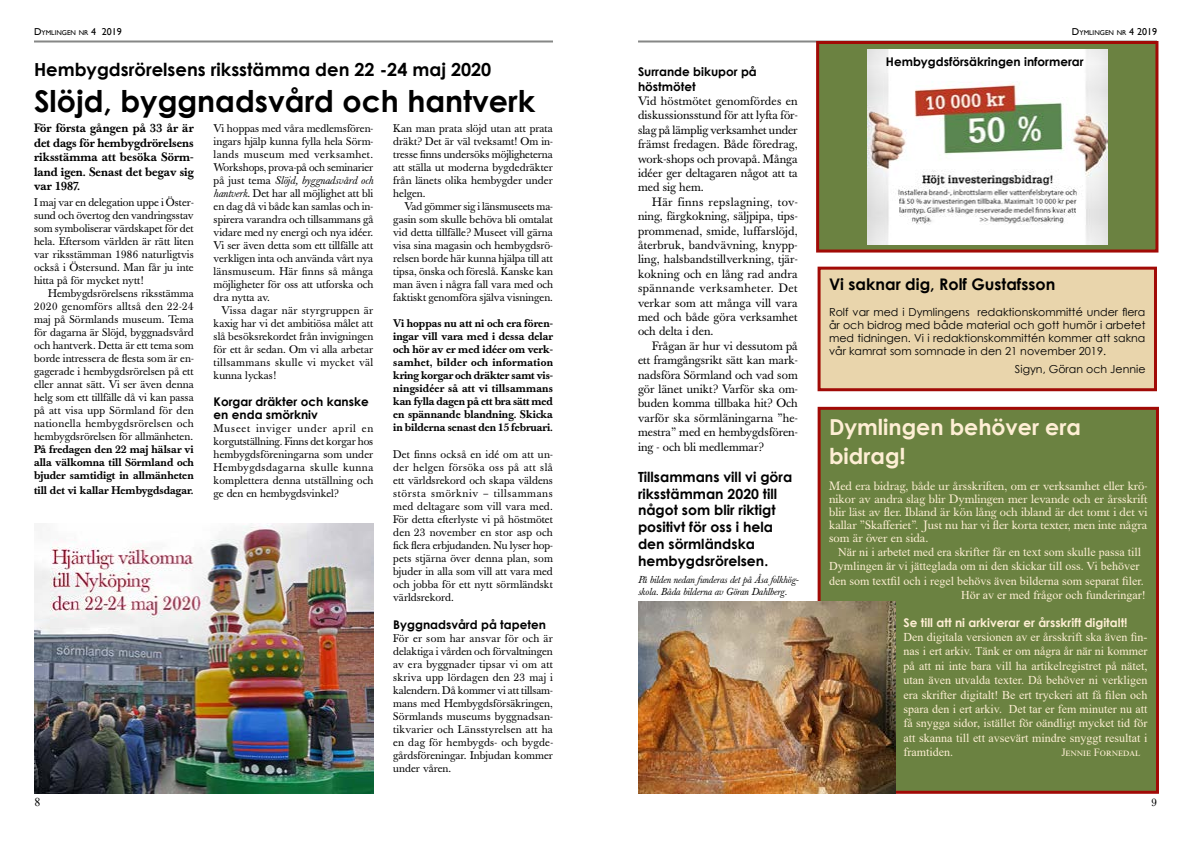
<style>
.page{position:relative;width:1191px;height:842px;background:#fff}
.page>*{position:absolute;margin:0;border:0;box-sizing:border-box;transform-origin:0 0}
.t1{font:700 30px "Century Gothic";color:#000}
.t2{font:700 22px/28.8px "Century Gothic";color:#feefd4}
.t3{font:700 18px "Century Gothic";color:#000}
.t4{font:700 16px "Century Gothic";color:#000}
.t5{font:700 14px/16.8px "Century Gothic";color:#000}
.t6{font:12px/14.4px "Baskerville";color:#000;text-align:justify}
.t7{font:12px/14.4px "Times New Roman";color:#feefd4;text-align:justify}
.t8{font:12px/13px "Baskerville";color:#feefd4;text-align:justify}
.t9{font:700 12px/13px "Century Gothic";color:#000}
.t10{font:500 12px/14.4px "Baskerville";color:#000;text-align:justify}
.t11{font:700 12px "Century Gothic";color:#feefd4}
.t12{font:12px "Times New Roman";color:#000}
.t13{font:11px/13px "Baskerville";color:#000;text-align:justify}
.t14{font:500 11px/13px "Baskerville";color:#000;text-align:justify}
.t15{font:11px/13px "Century Gothic";color:#000;text-align:justify}
.t16{font:11px "Times New Roman";letter-spacing:.075em;color:#feefd4}
.t17{font:italic 10px/12px "Baskerville";color:#000}
.t18{font:7px "Gill Sans";color:#000}
.s1{font-size:10px}
.s2{font-style:italic}
</style>
<div class="page">
<hr style="left:638px;top:41px;width:519px;height:2px;background:#868786">
<hr style="left:34px;top:41px;width:519px;height:2px;background:#868786">
<img style="left:35px;top:523px;width:338px;height:271px">
<div style="left:816px;top:41px;width:342px;height:212px;background:#6b8241;border:3px solid #a10a06"></div>
<img style="left:867px;top:49px;width:240px;height:195px">
<div style="left:819px;top:408px;width:338px;height:384px;background:#6b8241"></div>
<div style="left:817px;top:407px;width:342px;height:387px;border:3px solid #a10a06"></div>
<div style="left:819px;top:268px;width:336px;height:122px;background:#e9d5ac"></div>
<div style="left:817px;top:267px;width:340px;height:124px;border:3px solid #a10a06"></div>
<img style="left:638px;top:601px;width:257px;height:193px">
<p class="t18" style="left:34px;top:29px;width:89px"><span class="s1">D</span>YMLINGEN NR <span class="s1">4 2019</span></p>
<h3 class="t3" style="left:34px;top:56px;width:459px">Hembygdsrörelsens riksstämma den 22 -24 maj 2020</h3>
<h1 class="t1" style="left:34px;top:78px;width:503px">Slöjd, byggnadsvård och hantverk</h1>
<p class="t13" style="left:393px;top:122px;width:161px">Kan man prata slöjd utan att prata dräkt? Det är väl tveksamt! Om in&shy;tresse finns undersöks möjligheterna att ställa ut moderna bygdedräkter från länets olika hembygder under helgen.</p>
<p class="t13" style="left:393px;top:200px;width:161px;text-indent:11px">Vad gömmer sig i länsmuseets ma&shy;gasin som skulle behöva bli omtalat vid detta tillfälle? Museet vill gärna visa sina magasin och hembygdsrö&shy;relsen borde här kunna hjälpa till att tipsa, önska och föreslå. Kanske kan man även i några fall vara med och faktiskt genomföra själva visningen.</p>
<p class="t14" style="left:393px;top:317px;width:161px">Vi hoppas nu att ni och era fören&shy;ingar vill vara med i dessa delar och hör av er med idéer om verk&shy;samhet, bilder och information kring korgar och dräkter samt vis&shy;ningsidéer så att vi tillsammans kan fylla dagen på ett bra sätt med en spännande blandning. Skicka in bilderna senast den 15 februari.</p>
<p class="t13" style="left:393px;top:448px;width:161px">Det finns också en idé om att un&shy;der helgen försöka oss på att slå ett världsrekord och skapa väldens största smörkniv – tillsammans med deltagare som vill vara med.<br>För detta efterlyste vi på höstmötet den 23 november en stor asp och fick flera erbjudanden. Nu lyser hop&shy;pets stjärna över denna plan, som bjuder in alla som vill att vara med och jobba för ett nytt sörmländskt världsrekord.</p>
<p class="t9" style="left:393px;top:617px;width:154px">Byggnadsvård på tapeten</p>
<p class="t13" style="left:393px;top:631px;width:161px">För er som har ansvar för och är delaktiga i vården och förvaltningen av era byggnader tipsar vi om att skriva upp lördagen den 23 maj i kalendern. Då kommer vi att tillsam&shy;mans med Hembygdsförsäkringen, Sörmlands museums byggnadsan&shy;tikvarier och Länsstyrelsen att ha en dag för hembygds- och bygde&shy;gårdsföreningar. Inbjudan kommer under våren.</p>
<p class="t10" style="left:34px;top:121px;width:161px">För första gången på 33 år är det dags för hembygdrörelsens riksstämma att besöka Sörm&shy;land igen. Senast det begav sig var 1987.</p>
<p class="t13" style="left:34px;top:196px;width:161px">I maj var en delegation uppe i Öster&shy;sund och övertog den vandringsstav som symboliserar värdskapet för det hela. Eftersom världen är rätt liten var riksstämman 1986 naturligtvis också i Östersund. Man får ju inte hitta på för mycket nytt!</p>
<p class="t13" style="left:34px;top:287px;width:161px;text-indent:14px">Hembygdsrörelsens riksstämma 2020 genomförs alltså den 22-24 maj på Sörmlands museum. Tema för dagarna är Slöjd, byggnadsvård och hantverk. Detta är ett tema som borde intressera de flesta som är en&shy;gagerade i hembygdsrörelsen på ett eller annat sätt. Vi ser även denna helg som ett tillfälle då vi kan passa på att visa upp Sörmland för den nationella hembygdsrörelsen och hembygdsrörelsen för allmänheten.</p>
<p class="t14" style="left:34px;top:443px;width:161px">På fredagen den 22 maj hälsar vi alla välkomna till Sörmland och bjuder samtidigt in allmänheten</p>
<p class="t14" style="left:34px;top:484px;width:161px">till det vi kallar Hembygdsdagar.</p>
<p class="t13" style="left:214px;top:122px;width:161px">Vi hoppas med våra medlemsfören&shy;ingars hjälp kunna fylla hela Sörm&shy;lands museum med verksamhet.<br>Workshops, prova-på och seminarier på just tema <span class="s2">Slöjd, byggnadsvård och hantverk</span>. Det har all möjlighet att bli en dag då vi både kan samlas och in&shy;spirera varandra och tillsammans gå vidare med ny energi och nya idéer.<br>Vi ser även detta som ett tillfälle att verkligen inta och använda vårt nya länsmuseum. Här finns så många möjligheter för oss att utforska och dra nytta av.</p>
<p class="t13" style="left:214px;top:304px;width:161px;text-indent:8px">Vissa dagar när styrgruppen är kaxig har vi det ambitiösa målet att slå besöksrekordet från invigningen för ett år sedan. Om vi alla arbetar tillsammans skulle vi mycket väl kunna lyckas!</p>
<p class="t9" style="left:214px;top:395px;width:157px">Korgar dräkter och kanske en enda smörkniv</p>
<p class="t13" style="left:214px;top:422px;width:161px">Museet inviger under april en korgutställning. Finns det korgar hos hembygdsföreningarna som under Hembygdsdagarna skulle kunna komplettera denna utställning och ge den en hembygdsvinkel?</p>
<p class="t12" style="left:35px;top:793px;width:7px">8</p>
<p class="t9" style="left:638px;top:64px;width:120px;line-height:14.4px">Surrande bikupor på höstmötet</p>
<p class="t6" style="left:638px;top:94px;width:161px">Vid höstmötet genomfördes en diskussionsstund för att lyfta för&shy;slag på lämplig verksamhet under främst fredagen. Både föredrag, work-shops och provapå. Många idéer ger deltagaren något att ta med sig hem.</p>
<p class="t6" style="left:638px;top:195px;width:161px;text-indent:14px">Här finns repslagning, tov&shy;ning, färgkokning, säljpipa, tips&shy;prommenad, smide, luffarslöjd, återbruk, bandvävning, knypp&shy;ling, halsbandstillverkning, tjär&shy;kokning och en lång rad andra spännande verksamheter. Det verkar som att många vill vara med och både göra verksamhet och delta i den.</p>
<p class="t6" style="left:638px;top:339px;width:161px;text-indent:14px">Frågan är hur vi dessutom på ett framgångsrikt sätt kan mark&shy;nadsföra Sörmland och vad som gör länet unikt? Varför ska om&shy;buden komma tillbaka hit? Och varför ska sörmläningarna ”he&shy;mestra” med en hembygdsfören&shy;ing - och bli medlemmar?</p>
<p class="t5" style="left:638px;top:468px;width:156px">Tillsammans vill vi göra riksstämman 2020 till något som blir riktigt positivt för oss i hela den sörmländska hembygdsrörelsen.</p>
<p class="t17" style="left:638px;top:573px;width:162px">På bilden nedan funderas det på Åsa folkhög&shy;skola. Båda bilderna av Göran Dahlberg.</p>
<p class="t18" style="left:1072px;top:29px;width:87px"><span class="s1">D</span>YMLINGEN NR <span class="s1">4 2019</span></p>
<p class="t9" style="left:886px;top:55px;width:199px">Hembygdsförsäkringen informerar</p>
<h3 class="t4" style="left:829px;top:272px;width:228px">Vi saknar dig, Rolf Gustafsson</h3>
<p class="t15" style="left:829px;top:305px;width:318px">Rolf var med i Dymlingens redaktionskommitté under flera år och bidrog med både material och gott humör i arbetet med tidningen. Vi i redaktionskommittén kommer att sakna vår kamrat som somnade in den 21 november 2019.</p>
<p class="t15" style="left:1015px;top:362px;width:132px">Sigyn, Göran och Jennie</p>
<h2 class="t2" style="left:829px;top:411px;width:253px">Dymlingen behöver era bidrag!</h2>
<p class="t8" style="left:829px;top:479px;width:320px">Med era bidrag, både ur årsskriften, om er verksamhet eller krö&shy;nikor av andra slag blir Dymlingen mer levande och er årsskrift blir läst av fler. Ibland är kön lång och ibland är det tomt i det vi kallar ”Skafferiet”. Just nu har vi fler korta texter, men inte några som är över en sida.</p>
<p class="t7" style="left:838px;top:544px;width:304px">När ni i arbetet med era skrifter får en text som skulle passa till</p>
<p class="t7" style="left:829px;top:559px;width:312px">Dymlingen är vi jätteglada om ni den skickar till oss. Vi behöver</p>
<p class="t7" style="left:829px;top:573px;width:316px">den som textfil och i regel behövs även bilderna som separat filer.</p>
<p class="t7" style="left:961px;top:588px;width:186px">Hör av er med frågor och funderingar!</p>
<p class="t11" style="left:903px;top:613px;width:225px">Se till att ni arkiverar er årsskrift digitalt!</p>
<p class="t7" style="left:903px;top:629px;width:245px">Den digitala versionen av er årsskrift ska även fin&shy;nas i ert arkiv. Tänk er om några år när ni kommer på att ni inte bara vill ha artikelregistret på nätet, utan även utvalda texter. Då behöver ni verkligen era skrifter digitalt! Be ert tryckeri att få filen och spara den i ert arkiv. Det tar er fem minuter nu att få snygga sidor, istället för oändligt mycket tid för att skanna till ett avsevärt mindre snyggt resultat i framtiden.</p>
<p class="t16" style="left:1061px;top:745px;width:81px">Jennie Fornedal</p>
<p class="t13" style="left:1151px;top:796px;width:7px">9</p>
</div>
